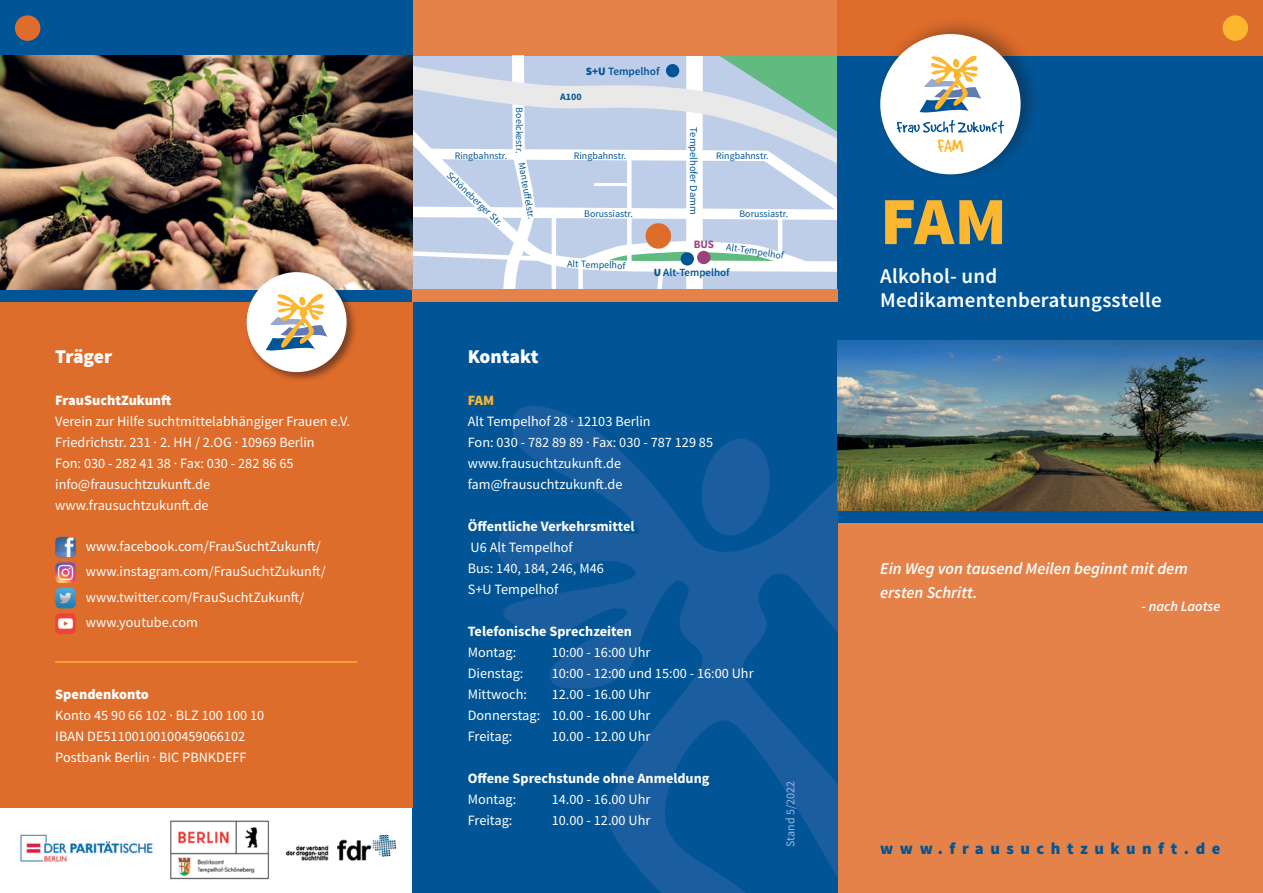
<style>
.page{position:relative;width:1263px;height:893px;background:#fff}
.page>*{position:absolute;margin:0;border:0;box-sizing:border-box;transform-origin:0 0}
.t1{font:900 67.5px "Source Sans Pro";color:#fcb630}
.t2{font:600 21px "Source Sans Pro";letter-spacing:.01em;color:#fff}
.t3{font:900 19.5px "Source Sans Pro";letter-spacing:-.01em;color:#fff}
.t4{font:19.5px "Good Dog Plain";color:#fcb630}
.t5{font:italic 600 16.5px/24px "Source Sans Pro";color:#fff}
.t6{font:900 16.5px "Source Sans Pro";letter-spacing:.395em;color:#015596}
.t7{font:14.25px/21px "Source Sans Pro";color:#fff}
.t8{font:700 14.25px "Source Sans Pro";color:#fff}
.t9{font:900 14.25px "Source Sans Pro";color:#fff}
.t10{font:italic 600 14.25px "Source Sans Pro";color:#fff}
.t11{font:12px "Source Sans Pro";color:#9fb7dd}
.t12{font:600 11.25px "Source Sans Pro";color:#015596}
.t13{font:700 11.25px "Source Sans Pro";color:#9a437c}
.t14{font:600 10.95px "Source Sans Pro";color:#015596}
.t15{font:10.5px "Source Sans Pro";color:#015596}
.t16{font:9.9px "Source Sans Pro";color:#015596}
.t17{font:700 9.9px "Source Sans Pro";color:#015596}
.s1{font-weight:900}
.s2{font-weight:900;color:#fcb630}
</style>
<div class="page">
<div style="left:412px;top:0;width:426px;height:55px;background:#e58249"></div>
<div style="left:838px;top:523px;width:425px;height:370px;background:#e58249"></div>
<div style="left:838px;top:55px;width:425px;height:285px;background:#015596"></div>
<div style="left:0;top:302px;width:412px;height:506px;background:#de6c2b"></div>
<div style="left:838px;top:510px;width:425px;height:13px;background:#015596"></div>
<svg style="left:412px;top:43px;width:444px;height:850px"></svg>
<svg style="left:459px;top:394px;width:379px;height:499px;background:#0a5899"></svg>
<div style="left:0;top:289px;width:412px;height:13px;background:#015596"></div>
<div style="left:838px;top:0;width:425px;height:55px;background:#de6c2b"></div>
<div style="left:0;top:0;width:412px;height:55px;background:#015596"></div>
<div style="left:1222px;top:15px;width:26px;height:26px;background:#fcb630;border-radius:50%"></div>
<div style="left:15px;top:15px;width:25px;height:26px;background:#de6c2b;border-radius:50%"></div>
<div style="left:874px;top:17px;width:168px;height:168px;background:#17151a;opacity:.38"></div>
<div style="left:880px;top:34px;width:140px;height:140px;background:#fff;border-radius:50%"></div>
<svg style="left:897px;top:55px;width:107px;height:78px"></svg>
<img style="left:285px;top:836px;width:112px;height:25px">
<img style="left:20px;top:834px;width:133px;height:28px">
<img style="left:838px;top:340px;width:425px;height:170px">
<img style="left:55px;top:537px;width:21px;height:20px">
<img style="left:55px;top:562px;width:21px;height:21px">
<img style="left:55px;top:588px;width:21px;height:20px">
<img style="left:55px;top:613px;width:21px;height:21px">
<hr style="left:55px;top:661px;width:302px;height:2px;background:#fcb630">
<img style="left:0;top:55px;width:412px;height:234px">
<div style="left:244px;top:270px;width:113px;height:113px;background:#17151a;opacity:.5"></div>
<div style="left:247px;top:272px;width:100px;height:100px;background:#fff;border-radius:50%"></div>
<svg style="left:266px;top:293px;width:62px;height:58px"></svg>
<div style="left:698px;top:252px;width:12px;height:11px;background:#9a437c;border-radius:50%"></div>
<div style="left:697px;top:251px;width:13px;height:13px;border:2px solid #9a437c;border-radius:50%"></div>
<div style="left:681px;top:253px;width:12px;height:12px;background:#015596;border-radius:50%"></div>
<div style="left:681px;top:252px;width:13px;height:14px;border:2px solid #015596;border-radius:50%"></div>
<div style="left:578px;top:264px;width:5px;height:32px;background:#fff"></div>
<div style="left:412px;top:289px;width:426px;height:13px;background:#e58249"></div>
<img style="left:170px;top:820px;width:99px;height:60px">
<p class="t3" style="left:55px;top:344px;width:59px">Träger</p>
<p class="t7" style="left:55px;top:390px;width:296px"><span class="s1">FrauSuchtZukunft<br></span>Verein zur Hilfe suchtmittelabhängiger Frauen e.V.</p>
<p class="t7" style="left:55px;top:432px;width:261px">Friedrichstr. 231 · 2. HH / 2.OG · 10969 Berlin</p>
<p class="t7" style="left:55px;top:453px;width:240px">Fon: 030 - 282 41 38 · Fax: 030 - 282 86 65</p>
<p class="t7" style="left:55px;top:474px;width:156px">info@frausuchtzukunft.de</p>
<p class="t7" style="left:55px;top:495px;width:155px">www.frausuchtzukunft.de</p>
<p class="t7" style="left:86px;top:536px;width:236px">www.facebook.com/FrauSuchtZukunft/</p>
<p class="t7" style="left:86px;top:561px;width:241px">www.instagram.com/FrauSuchtZukunft/</p>
<p class="t7" style="left:86px;top:587px;width:220px">www.twitter.com/FrauSuchtZukunft/</p>
<p class="t7" style="left:86px;top:612px;width:114px">www.youtube.com</p>
<p class="t9" style="left:55px;top:685px;width:95px">Spendenkonto</p>
<p class="t7" style="left:55px;top:705px;width:210px">Konto 45 90 66 102 · BLZ 100 100 10</p>
<p class="t7" style="left:55px;top:726px;width:191px">IBAN DE51100100100459066102</p>
<p class="t7" style="left:55px;top:747px;width:193px">Postbank Berlin · BIC PBNKDEFF</p>
<p class="t12" style="left:586px;top:64px;width:75px"><span class="s1">S+U</span> Tempelhof</p>
<p class="t16" style="left:455px;top:149px;width:54px">Ringbahnstr.</p>
<p class="t16" style="left:453px;top:169px;width:75px;rotate:44deg">Schöneberger Str.</p>
<p class="t16" style="left:526px;top:107px;width:47px;rotate:90deg">Boelckestr.</p>
<p class="t16" style="left:528px;top:162px;width:59px;rotate:80deg">Manteuff elstr.</p>
<p class="t17" style="left:560px;top:91px;width:23px">A100</p>
<p class="t15" style="left:700px;top:127px;width:89px;rotate:90deg">Tempelhofer Damm</p>
<p class="t16" style="left:574px;top:149px;width:54px">Ringbahnstr.</p>
<p class="t16" style="left:716px;top:149px;width:54px">Ringbahnstr.</p>
<p class="t16" style="left:584px;top:208px;width:50px">Borussiastr.</p>
<p class="t16" style="left:739px;top:208px;width:50px">Borussiastr.</p>
<p class="t16" style="left:567px;top:257px;width:60px;rotate:2deg">Alt-Tempelhof</p>
<p class="t13" style="left:694px;top:237px;width:22px">BUS</p>
<p class="t16" style="left:727px;top:240px;width:60px;rotate:9deg">Alt-Tempelhof</p>
<p class="t14" style="left:654px;top:266px;width:77px"><span class="s1">U</span> Alt-Tempelhof</p>
<p class="t3" style="left:468px;top:344px;width:72px">Kontakt</p>
<p class="t7" style="left:468px;top:390px;width:184px"><span class="s2">FAM<br></span>Alt Tempelhof 28 · 12103 Berlin</p>
<p class="t7" style="left:468px;top:432px;width:247px">Fon: 030 - 782 89 89 · Fax: 030 - 787 129 85</p>
<p class="t7" style="left:468px;top:453px;width:155px">www.frausuchtzukunft.de</p>
<p class="t7" style="left:468px;top:474px;width:156px">fam@frausuchtzukunft.de</p>
<p class="t8" style="left:468px;top:517px;width:168px">Öffentliche Verkehrsmittel</p>
<p class="t7" style="left:471px;top:537px;width:104px">U6 Alt Tempelhof</p>
<p class="t7" style="left:468px;top:558px;width:138px">Bus: 140, 184, 246, M46</p>
<p class="t7" style="left:468px;top:579px;width:92px">S+U Tempelhof</p>
<p class="t8" style="left:468px;top:622px;width:166px">Telefonische Sprechzeiten</p>
<p class="t7" style="left:468px;top:642px;width:50px">Montag:</p>
<p class="t7" style="left:552px;top:642px;width:100px">10:00 - 16:00 Uhr</p>
<p class="t7" style="left:468px;top:663px;width:57px">Dienstag:</p>
<p class="t7" style="left:552px;top:663px;width:203px">10:00 - 12:00 und 15:00 - 16:00 Uhr</p>
<p class="t7" style="left:468px;top:684px;width:61px">Mittwoch:</p>
<p class="t7" style="left:552px;top:684px;width:100px">12.00 - 16.00 Uhr</p>
<p class="t7" style="left:468px;top:705px;width:184px">Donnerstag: 10.00 - 16.00 Uhr</p>
<p class="t7" style="left:468px;top:726px;width:46px">Freitag:</p>
<p class="t7" style="left:552px;top:726px;width:100px">10.00 - 12.00 Uhr</p>
<p class="t8" style="left:468px;top:769px;width:243px">Offene Sprechstunde ohne Anmeldung</p>
<p class="t7" style="left:468px;top:789px;width:50px">Montag:</p>
<p class="t7" style="left:552px;top:789px;width:100px">14.00 - 16.00 Uhr</p>
<p class="t7" style="left:468px;top:810px;width:46px">Freitag:</p>
<p class="t7" style="left:552px;top:810px;width:100px">10.00 - 12.00 Uhr</p>
<p class="t11" style="left:783px;top:847px;width:68px;rotate:-90deg">Stand 5/2022</p>
<p class="t4" style="left:937px;top:136px;width:28px">FAM</p>
<p class="t1" style="left:880px;top:178px;width:128px">FAM</p>
<p class="t2" style="left:880px;top:263px;width:119px">Alkohol- und</p>
<p class="t2" style="left:880px;top:287px;width:283px">Medikamentenberatungsstelle</p>
<p class="t5" style="left:880px;top:556px;width:309px">Ein Weg von tausend Meilen beginnt mit dem ersten Schritt.</p>
<p class="t10" style="left:1141px;top:597px;width:80px">- nach Laotse</p>
<p class="t6" style="left:880px;top:838px;width:342px">www.frausuchtzukunft.de</p>
</div>
